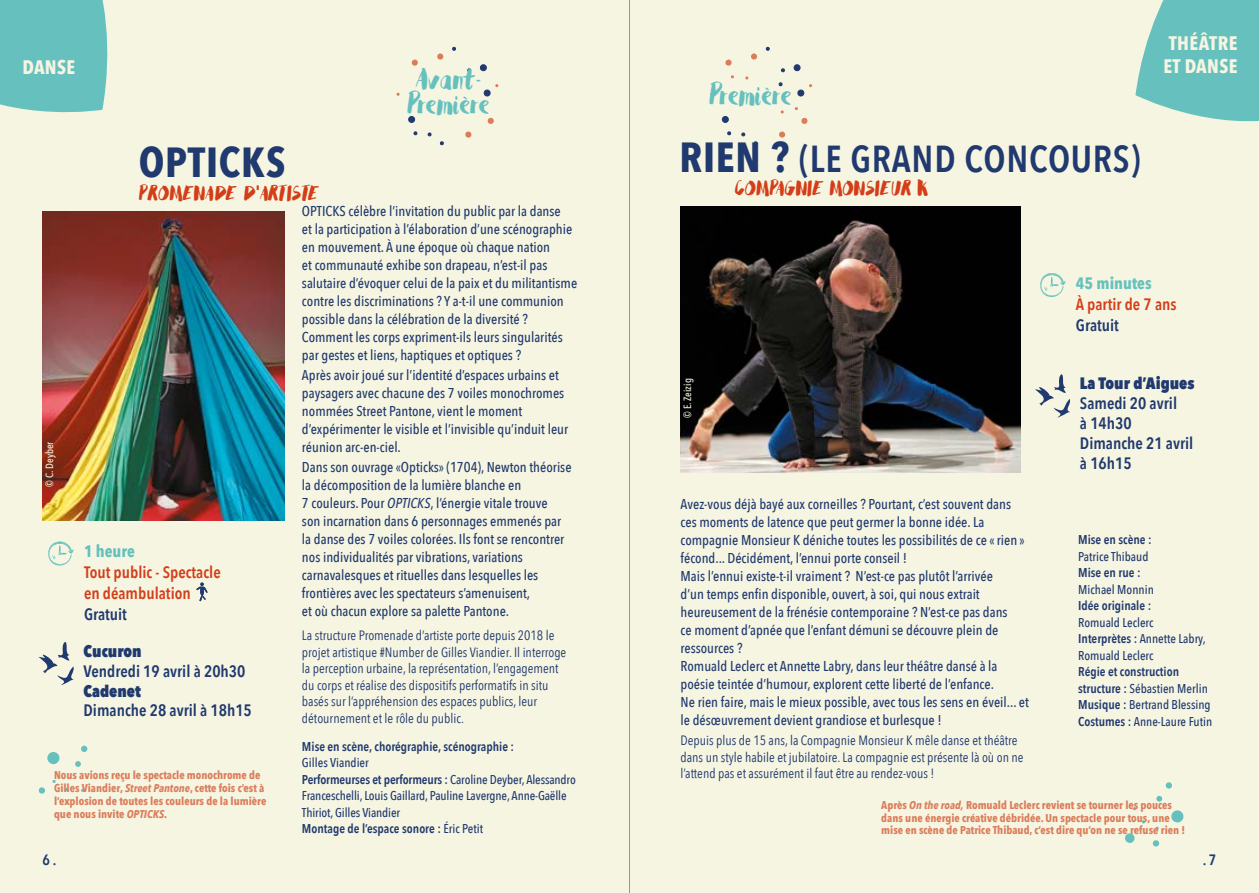
<style>
.page{position:relative;width:1259px;height:893px;background:#fff}
.page>*{position:absolute;margin:0;border:0;box-sizing:border-box;transform-origin:0 0}
.t1{font:700 42px "Avenir Next Condensed";letter-spacing:.02em;color:#20396e}
.t2{font:600 37.5px "Avenir Next Condensed";letter-spacing:.02em;color:#20396e}
.t3{font:24px/25.5px "Tindra";color:#66c1be;text-align:center}
.t4{font:700 19.5px/23.4px "Avenir Next Condensed";letter-spacing:.02em;color:#f6f5e2}
.t5{font:600 16.5px/19.8px "Avenir Next Condensed";color:#20396e}
.t6{font:600 16.5px/21px "Avenir Next Condensed";color:#d33e18}
.t7{font:16.5px "Tindra";color:#d33e18}
.t8{font:800 16.5px "Avenir Next Condensed";color:#20396e}
.t9{font:700 16.5px "Avenir Next Condensed";color:#66c1be}
.t10{font:600 15px "Avenir Next Condensed";color:#20396e}
.t11{font:500 14.25px/18px "Avenir Next Condensed";color:#20396e}
.t12{font:13.5px/16.5px "Avenir Next Condensed";color:#20396e}
.t13{font:500 12.75px/16.5px "Avenir Next Condensed";letter-spacing:-.01em;color:#20396e}
.t14{font:600 12.75px/16.5px "Avenir Next Condensed";color:#20396e}
.t15{font:700 11.25px/12.8px "Avenir Next Condensed";color:#db7d5b}
.t16{font:500 10.5px "Avenir Next Condensed";color:#f6f5e2}
.s1{font-family:"Avenir Next Condensed"}
.s2{font-family:"Avenir Next Condensed";font-weight:800}
.s3{font-style:italic}
.s4{font-weight:600}
.s5{font-weight:700;font-size:42px}
.s6{font-weight:500}
</style>
<div class="page">
<div style="left:0;top:0;width:629px;height:893px;background:#f6f5e2"></div>
<div style="left:629px;top:0;width:630px;height:893px;background:#f6f5e2"></div>
<hr style="left:629px;top:0;width:1px;height:893px;background:#20396e">
<img style="left:43px;top:212px;width:242px;height:308px">
<svg style="left:196px;top:582px;width:12px;height:19px"></svg>
<svg style="left:38px;top:642px;width:36px;height:43px"></svg>
<svg style="left:48px;top:541px;width:26px;height:25px"></svg>
<img style="left:680px;top:206px;width:340px;height:267px">
<svg style="left:1035px;top:374px;width:36px;height:43px"></svg>
<svg style="left:1040px;top:273px;width:25px;height:24px"></svg>
<div style="left:0;top:0;width:108px;height:113px;background:#66c1be"></div>
<svg style="left:1135px;top:0;width:124px;height:122px"></svg>
<div style="left:81px;top:745px;width:7px;height:7px;background:#66c1be;border-radius:50%"></div>
<svg style="left:75px;top:761px;width:6px;height:6px"></svg>
<svg style="left:52px;top:780px;width:4px;height:3px"></svg>
<svg style="left:38px;top:787px;width:7px;height:7px"></svg>
<svg style="left:47px;top:752px;width:13px;height:12px"></svg>
<svg style="left:1165px;top:782px;width:7px;height:7px"></svg>
<svg style="left:1142px;top:820px;width:3px;height:4px"></svg>
<svg style="left:1156px;top:795px;width:6px;height:7px"></svg>
<svg style="left:1125px;top:833px;width:10px;height:10px"></svg>
<svg style="left:1155px;top:826px;width:4px;height:4px"></svg>
<svg style="left:1152px;top:840px;width:7px;height:7px"></svg>
<svg style="left:1171px;top:810px;width:13px;height:13px"></svg>
<svg style="left:780px;top:110px;width:4px;height:4px"></svg>
<svg style="left:779px;top:131px;width:6px;height:7px"></svg>
<svg style="left:801px;top:117px;width:7px;height:7px"></svg>
<svg style="left:751px;top:53px;width:6px;height:7px"></svg>
<svg style="left:725px;top:59px;width:7px;height:7px"></svg>
<svg style="left:741px;top:132px;width:4px;height:4px"></svg>
<svg style="left:754px;top:141px;width:3px;height:4px"></svg>
<svg style="left:727px;top:131px;width:4px;height:4px"></svg>
<svg style="left:722px;top:116px;width:7px;height:7px"></svg>
<svg style="left:778px;top:82px;width:4px;height:4px"></svg>
<svg style="left:745px;top:76px;width:4px;height:4px"></svg>
<svg style="left:797px;top:84px;width:15px;height:13px"></svg>
<svg style="left:781px;top:68px;width:4px;height:5px"></svg>
<svg style="left:793px;top:64px;width:8px;height:7px"></svg>
<svg style="left:766px;top:47px;width:4px;height:4px"></svg>
<svg style="left:465px;top:131px;width:7px;height:7px"></svg>
<svg style="left:487px;top:117px;width:7px;height:7px"></svg>
<svg style="left:427px;top:132px;width:4px;height:4px"></svg>
<svg style="left:440px;top:141px;width:4px;height:4px"></svg>
<svg style="left:414px;top:131px;width:3px;height:4px"></svg>
<svg style="left:408px;top:116px;width:8px;height:7px"></svg>
<svg style="left:483px;top:84px;width:15px;height:13px"></svg>
<svg style="left:467px;top:68px;width:4px;height:4px"></svg>
<svg style="left:479px;top:64px;width:8px;height:7px"></svg>
<svg style="left:452px;top:47px;width:4px;height:4px"></svg>
<svg style="left:437px;top:53px;width:7px;height:7px"></svg>
<svg style="left:411px;top:59px;width:7px;height:7px"></svg>
<h3 class="t4" style="left:23px;top:55px;width:54px">DANSE</h3>
<h3 class="t3" style="left:407px;top:63px;width:84px">Avant<span class="s1">-<br></span>Première</h3>
<p class="t16" style="left:43px;top:487px;width:47px;rotate:-90deg">© C. Deyber</p>
<h1 class="t1" style="left:139px;top:137px;width:148px">OPTICKS</h1>
<p class="t7" style="left:139px;top:182px;width:182px">PROMENADE D<span class="s2">'</span>ARTISTE</p>
<p class="t11" style="left:302px;top:202px;width:277px">OPTICKS célèbre l’invitation du public par la danse<br>et la participation à l’élaboration d’une scénographie en mouvement. À une époque où chaque nation<br>et communauté exhibe son drapeau, n’est-il pas salutaire d’évoquer celui de la paix et du militantisme contre les discriminations ? Y a-t-il une communion possible dans la célébration de la diversité ?<br>Comment les corps expriment-ils leurs singularités par gestes et liens, haptiques et optiques ?</p>
<p class="t11" style="left:302px;top:366px;width:268px">Après avoir joué sur l’identité d’espaces urbains et paysagers avec chacune des 7 voiles monochromes nommées Street Pantone, vient le moment d’expérimenter le visible et l’invisible qu’induit leur réunion arc-en-ciel.</p>
<p class="t11" style="left:302px;top:458px;width:271px">Dans son ouvrage «Opticks» (1704), Newton théorise la décomposition de la lumière blanche en<br>7 couleurs. Pour <span class="s3">OPTICKS</span>, l’énergie vitale trouve<br>son incarnation dans 6 personnages emmenés par la danse des 7 voiles colorées. Ils font se rencontrer nos individualités par vibrations, variations carnavalesques et rituelles dans lesquelles les frontières avec les spectateurs s’amenuisent,<br>et où chacun explore sa palette Pantone.</p>
<p class="t9" style="left:84px;top:541px;width:52px">1 heure</p>
<p class="t6" style="left:84px;top:561px;width:138px">Tout public - Spectacle en déambulation</p>
<p class="t5" style="left:84px;top:604px;width:44px">Gratuit</p>
<p class="t8" style="left:84px;top:641px;width:60px">Cucuron</p>
<p class="t5" style="left:84px;top:661px;width:163px">Vendredi 19 avril à 20h30</p>
<p class="t8" style="left:84px;top:680px;width:59px">Cadenet</p>
<p class="t5" style="left:84px;top:700px;width:170px">Dimanche 28 avril à 18h15</p>
<p class="t12" style="left:302px;top:626px;width:266px">La structure Promenade d’artiste porte depuis 2018 le projet artistique #Number de Gilles Viandier. Il interroge la perception urbaine, la représentation, l’engagement du corps et réalise des dispositifs performatifs in situ basés sur l’appréhension des espaces publics, leur détournement et le rôle du public.</p>
<p class="t15" style="left:54px;top:769px;width:214px">Nous avions reçu le spectacle monochrome de Gilles Viandier, <span class="s3">Street Pantone</span>, cette fois c’est à l’explosion de toutes les couleurs de la lumière que nous invite <span class="s3">OPTICKS</span>.</p>
<p class="t14" style="left:302px;top:737px;width:214px">Mise en scène, chorégraphie, scénographie :</p>
<p class="t13" style="left:302px;top:754px;width:275px">Gilles Viandier<br><span class="s4">Performeurses et performeurs :</span> Caroline Deyber, Alessandro Franceschelli, Louis Gaillard, Pauline Lavergne, Anne-Gaëlle Thiriot, Gilles Viandier<br><span class="s4">Montage de l’espace sonore :</span> Éric Petit</p>
<h3 class="t3" style="left:709px;top:79px;width:84px">Première</h3>
<h2 class="t2" style="left:679px;top:127px;width:462px"><span class="s5">RIEN ?</span> (LE GRAND CONCOURS)</h2>
<p class="t7" style="left:735px;top:177px;width:195px">COMPAGNIE MONSIEUR K</p>
<h3 class="t4" style="left:1163px;top:31px;width:76px">THÉÂTRE<br>ET DANSE</h3>
<p class="t16" style="left:681px;top:418px;width:41px;rotate:-90deg">© E. Zeizig</p>
<p class="t11" style="left:680px;top:495px;width:350px">Avez-vous déjà bayé aux corneilles ? Pourtant, c’est souvent dans ces moments de latence que peut germer la bonne idée. La compagnie Monsieur K déniche toutes les possibilités de ce « rien » fécond... Décidément, l’ennui porte conseil !<br>Mais l’ennui existe-t-il vraiment ? N’est-ce pas plutôt l’arrivée<br>d’un temps enfin disponible, ouvert, à soi, qui nous extrait heureusement de la frénésie contemporaine ? N’est-ce pas dans<br>ce moment d’apnée que l’enfant démuni se découvre plein de ressources ?<br>Romuald Leclerc et Annette Labry, dans leur théâtre dansé à la poésie teintée d’humour, explorent cette liberté de l’enfance.<br>Ne rien faire, mais le mieux possible, avec tous les sens en éveil... et le désœuvrement devient grandiose et burlesque !</p>
<p class="t12" style="left:680px;top:732px;width:344px">Depuis plus de 15 ans, la Compagnie Monsieur K mêle danse et théâtre dans un style habile et jubilatoire. La compagnie est présente là où on ne l’attend pas et assurément il faut être au rendez-vous !</p>
<p class="t9" style="left:1076px;top:273px;width:77px">45 minutes</p>
<p class="t6" style="left:1076px;top:293px;width:102px">À partir de 7 ans</p>
<p class="t5" style="left:1076px;top:314px;width:44px">Gratuit</p>
<p class="t8" style="left:1080px;top:373px;width:116px">La Tour d’Aigues</p>
<p class="t5" style="left:1080px;top:393px;width:115px">Samedi 20 avril<br>à 14h30<br>Dimanche 21 avril à 16h15</p>
<p class="t14" style="left:1078px;top:531px;width:75px">Mise en scène :</p>
<p class="t13" style="left:1078px;top:548px;width:72px">Patrice Thibaud</p>
<p class="t14" style="left:1078px;top:564px;width:64px">Mise en rue :</p>
<p class="t13" style="left:1078px;top:581px;width:77px">Michael Monnin</p>
<p class="t14" style="left:1078px;top:597px;width:75px">Idée originale :</p>
<p class="t13" style="left:1078px;top:614px;width:129px">Romuald Leclerc<br><span class="s4">Interprètes :</span> Annette Labry,<br>Romuald Leclerc</p>
<p class="t14" style="left:1078px;top:663px;width:135px">Régie et construction structure : <span class="s6">Sébastien Merlin<br></span>Musique : <span class="s6">Bertrand Blessing<br></span>Costumes : <span class="s6">Anne-Laure Futin</span></p>
<p class="t15" style="left:881px;top:799px;width:305px">Après <span class="s3">On the road,</span> Romuald Leclerc revient se tourner les pouces dans une énergie créative débridée. Un spectacle pour tous, une mise en scène de Patrice Thibaud, c’est dire qu’on ne se refuse rien !</p>
<p class="t10" style="left:43px;top:847px;width:16px">6 .</p>
<p class="t10" style="left:1202px;top:847px;width:15px">. 7</p>
</div>
